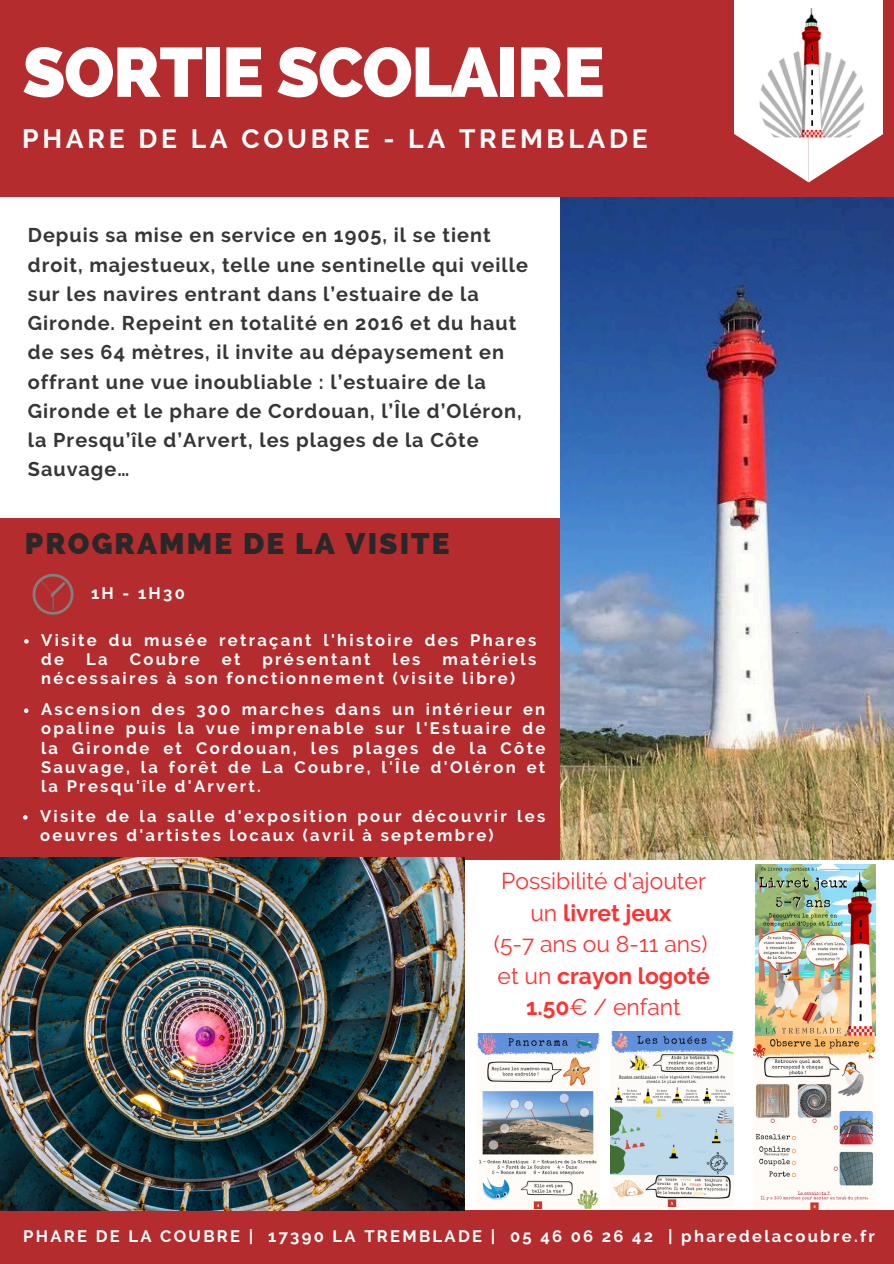
<style>
.page{position:relative;width:894px;height:1264px;background:#fff}
.page>*{position:absolute;margin:0;border:0;box-sizing:border-box;transform-origin:0 0}
.t1{font:800 69.45px "Raleway";letter-spacing:-.02em;color:#fff}
.t2{font:800 29.85px "Raleway";letter-spacing:.07em;color:#282828}
.t3{font:700 26.4px "Raleway";letter-spacing:.14em;color:#fff}
.t4{font:22.8px/31.5px "Raleway";color:#ff3131;text-align:center}
.t5{font:700 19.8px/29.2px "Raleway";letter-spacing:.05em;color:#363636}
.t6{font:700 16.5px/19.2px "Raleway";letter-spacing:.14em;color:#fff}
.s1{font-weight:700}
</style>
<div class="page">
<img style="left:560px;top:196px;width:333px;height:663px">
<div style="left:0;top:0;width:893px;height:196px;background:#b42c2d"></div>
<div style="left:0;top:518px;width:560px;height:341px;background:#b42c2d"></div>
<div style="left:0;top:1210px;width:893px;height:53px;background:#b42c2d"></div>
<img style="left:0;top:857px;width:464px;height:353px">
<div style="left:734px;top:0;width:148px;height:134px;background:#fff"></div>
<svg style="left:734px;top:134px;width:148px;height:48px"></svg>
<img style="left:759px;top:8px;width:107px;height:131px">
<svg style="left:33px;top:574px;width:40px;height:40px"></svg>
<svg style="left:41px;top:581px;width:13px;height:15px"></svg>
<img style="left:753px;top:1034px;width:122px;height:175px">
<img style="left:755px;top:864px;width:120px;height:171px">
<img style="left:477px;top:1033px;width:122px;height:175px">
<img style="left:610px;top:1031px;width:123px;height:175px">
<svg style="left:24px;top:639px;width:5px;height:4px"></svg>
<svg style="left:24px;top:708px;width:4px;height:5px"></svg>
<svg style="left:23px;top:815px;width:5px;height:4px"></svg>
<p class="t1" style="left:22px;top:31px;width:583px">SORTIE SCOLAIRE</p>
<h1 class="t3" style="left:22px;top:123px;width:626px">PHARE DE LA COUBRE - LA TREMBLADE</h1>
<p class="t5" style="left:28px;top:221px;width:501px">Depuis sa mise en service en 1905, il se tient droit, majestueux, telle une sentinelle qui veille sur les navires entrant dans l’estuaire de la Gironde. Repeint en totalité en 2016 et du haut de ses 64 mètres, il invite au dépaysement en offrant une vue inoubliable : l’estuaire de la Gironde et le phare de Cordouan, l’Île d’Oléron, la Presqu’île d’Arvert, les plages de la Côte Sauvage…</p>
<h3 class="t2" style="left:25px;top:525px;width:426px">PROGRAMME DE LA VISITE</h3>
<p class="t6" style="left:91px;top:583px;width:95px">1H - 1H30</p>
<p class="t6" style="left:41px;top:630px;width:496px">Visite du musée retraçant l'histoire des Phares de</p>
<p class="t6" style="left:41px;top:649px;width:496px;text-indent:401px">matériels nécessaires à son fonctionnement (visite libre)</p>
<p class="t6" style="left:86px;top:649px;width:23px">La</p>
<p class="t6" style="left:130px;top:649px;width:71px">Coubre</p>
<p class="t6" style="left:222px;top:649px;width:20px">et</p>
<p class="t6" style="left:262px;top:649px;width:109px">présentant</p>
<p class="t6" style="left:392px;top:649px;width:29px">les</p>
<h5 class="t6" style="left:41px;top:699px;width:505px;text-align:justify">Ascension des 300 marches dans un intérieur en opaline puis la vue imprenable sur l'Estuaire de la Gironde et Cordouan, les plages de la Côte Sauvage, la forêt de La Coubre, l'Île d'Oléron et la Presqu'île d'Arvert.</h5>
<h2 class="t6" style="left:40px;top:806px;width:506px">Visite de la salle d'exposition pour découvrir les oeuvres d'artistes locaux (avril à septembre)</h2>
<p class="t4" style="left:493px;top:865px;width:217px">Possibilité d'ajouter un <span class="s1">livret jeux<br></span>(5-7 ans ou 8-11 ans) et un <span class="s1">crayon logoté<br>1.50</span>€ / enfant</p>
<p class="t6" style="left:23px;top:1226px;width:852px">PHARE DE LA COUBRE | 17390 LA TREMBLADE | 05 46 06 26 42 | pharedelacoubre.fr</p>
</div>
